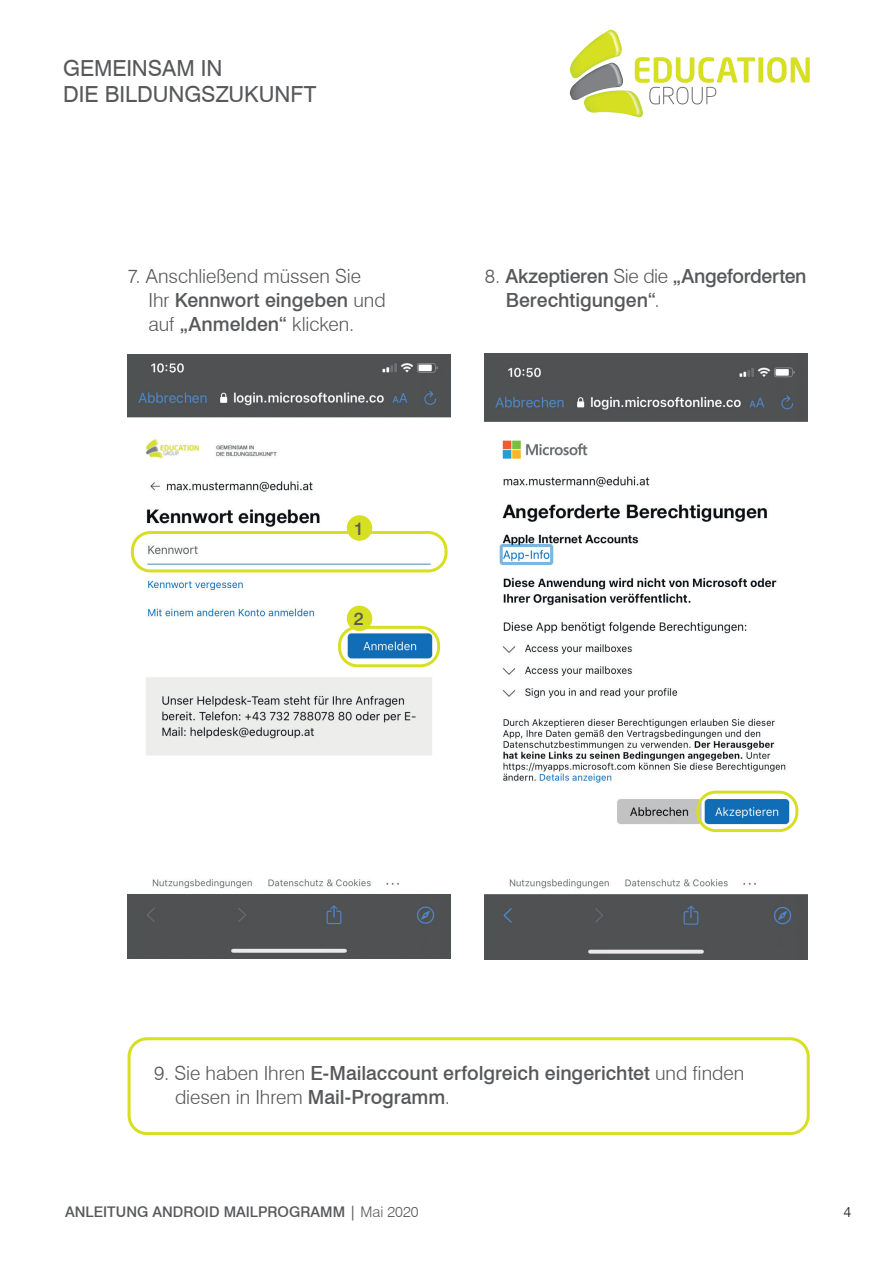
<style>
.page{position:relative;width:893px;height:1263px;background:#fff}
.page>*{position:absolute;margin:0;border:0;box-sizing:border-box;transform-origin:0 0}
.t1{font:22.2px/26.2px "Swiss 721 BT";color:#57585a}
.t2{font:500 19.5px/24px "Swiss 721 BT";letter-spacing:-.005em;color:#57585a}
.t3{font:300 19.5px/24px "Swiss 721 BT";letter-spacing:-.005em;color:#57585a}
.t4{font:500 18px "Swiss 721 BT";color:#57585a}
.t5{font:500 14.7px "Swiss 721 BT";color:#57585a}
.t6{font:300 14.7px "Swiss 721 BT";color:#231f20}
.s1{font-weight:500}
.s2{font-weight:300}
.s3{font-weight:400}
</style>
<div class="page">
<div style="left:758px;top:57px;width:5px;height:26px;background:#d6df21"></div>
<svg style="left:767px;top:57px;width:43px;height:26px"></svg>
<svg style="left:570px;top:30px;width:185px;height:87px"></svg>
<img style="left:128px;top:354px;width:323px;height:402px">
<img style="left:485px;top:353px;width:323px;height:606px">
<div style="left:131px;top:531px;width:317px;height:41px;border:3px solid #d6df21;border-radius:18px"></div>
<div style="left:347px;top:515px;width:25px;height:26px;background:#d6df21;border-radius:50%"></div>
<div style="left:338px;top:626px;width:102px;height:41px;border:3px solid #d6df21;border-radius:18px"></div>
<div style="left:347px;top:606px;width:25px;height:25px;background:#d6df21;border-radius:50%"></div>
<div style="left:696px;top:791px;width:102px;height:41px;border:3px solid #d6df21;border-radius:18px"></div>
<img style="left:128px;top:879px;width:323px;height:80px">
<div style="left:128px;top:1037px;width:682px;height:98px;border:3px solid #d6df21;border-radius:18px"></div>
<p class="t1" style="left:63px;top:55px;width:255px">GEMEINSAM IN<br>DIE BILDUNGSZUKUNFT</p>
<p class="t3" style="left:149px;top:264px;width:239px;text-indent:-21px">7. Anschließend müssen Sie<br>Ihr <span class="s1">Kennwort eingeben</span> und auf <span class="s1">„Anmelden“</span> klicken.</p>
<p class="t2" style="left:506px;top:264px;width:302px;text-indent:-21px"><span class="s2">8.</span> Akzeptieren <span class="s2">Sie die</span> „Angeforderten<br>Berechtigungen“<span class="s2">.</span></p>
<p class="t4" style="left:354px;top:517px;width:12px">1</p>
<p class="t4" style="left:354px;top:608px;width:12px">2</p>
<p class="t2" style="left:175px;top:1061px;width:570px;text-indent:-21px"><span class="s2">9. Sie haben Ihren</span> E-Mailaccount erfolgreich eingerichtet <span class="s2">und finden diesen in Ihrem</span> Mail-Programm<span class="s2">.</span></p>
<p class="t5" style="left:65px;top:1202px;width:355px">ANLEITUNG ANDROID MAILPROGRAMM <span class="s3">|</span> <span class="s2">Mai 2020</span></p>
<p class="t6" style="left:843px;top:1203px;width:9px">4</p>
</div>
